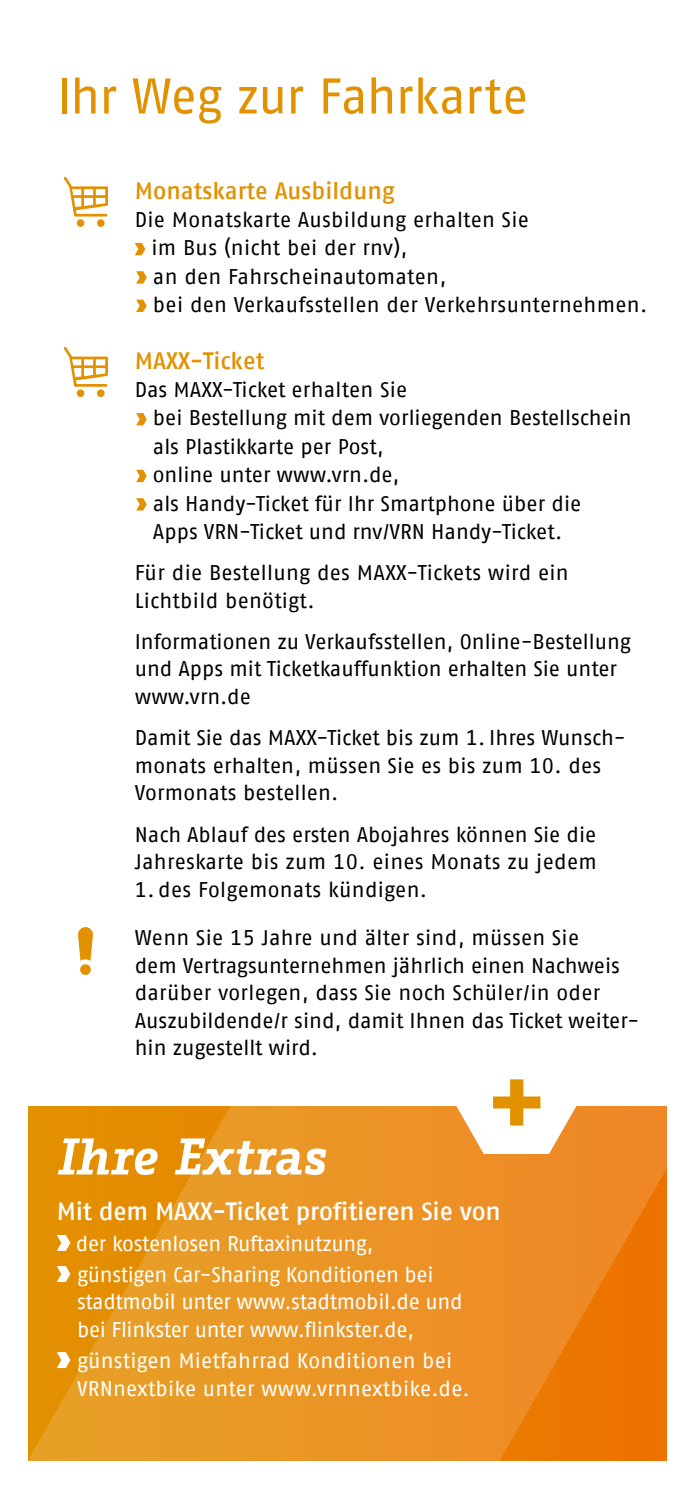
<style>
.page{position:relative;width:695px;height:1489px;background:#fff}
.page>*{position:absolute;margin:0;border:0;box-sizing:border-box;transform-origin:0 0}
.t1{font:50px "Fago No Tf";letter-spacing:-.02em;color:#e29100}
.t2{font:italic 700 50px "Fago Office Serif";letter-spacing:.005em;color:#fff}
.t3{font:500 25px "Fago No Tf";letter-spacing:-.01em;color:#fff}
.t4{font:500 23.75px "Fago No Tf";color:#e29100}
.t5{font:21.25px/27.5px "Fago No Tf";color:#000}
.t6{font:21.25px/31px "Fago No Tf";letter-spacing:-.015em;color:#fff}
.t7{font:21.25px/27.5px "Fago No Tf";letter-spacing:.01em;color:#fff}
</style>
<div class="page">
<svg style="left:28px;top:1106px;width:638px;height:354px;background:#e98f1b"></svg>
<svg style="left:451px;top:1079px;width:130px;height:74px"></svg>
<svg style="left:57px;top:1234px;width:13px;height:16px"></svg>
<svg style="left:57px;top:1265px;width:13px;height:16px"></svg>
<svg style="left:57px;top:1351px;width:13px;height:16px"></svg>
<svg style="left:135px;top:243px;width:10px;height:12px"></svg>
<svg style="left:136px;top:271px;width:11px;height:12px"></svg>
<svg style="left:136px;top:299px;width:11px;height:13px"></svg>
<svg style="left:136px;top:413px;width:11px;height:12px"></svg>
<svg style="left:136px;top:470px;width:11px;height:12px"></svg>
<svg style="left:136px;top:498px;width:11px;height:12px"></svg>
<svg style="left:64px;top:177px;width:44px;height:50px"></svg>
<svg style="left:64px;top:347px;width:44px;height:50px"></svg>
<svg style="left:78px;top:927px;width:15px;height:47px"></svg>
<h1 class="t1" style="left:57px;top:68px;width:473px">Ihr Weg zur Fahrkarte</h1>
<p class="t4" style="left:135px;top:176px;width:261px">Monatskarte Ausbildung</p>
<p class="t5" style="left:151px;top:205px;width:497px;line-height:28.2px;text-indent:-17px">Die Monatskarte Ausbildung erhalten Sie<br>im Bus (nicht bei der rnv),<br>an den Fahrscheinautomaten,<br>bei den Verkaufsstellen der Verkehrsunternehmen.</p>
<p class="t4" style="left:135px;top:347px;width:131px">MAXX-Ticket</p>
<p class="t5" style="left:153px;top:375px;width:480px;line-height:28.2px;text-indent:-18px">Das MAXX-Ticket erhalten Sie<br>bei Bestellung mit dem vorliegenden Bestellschein als Plastikkarte per Post,<br>online unter www.vrn.de,<br>als Handy-Ticket für Ihr Smartphone über die<br>Apps VRN-Ticket und rnv/VRN Handy-Ticket.</p>
<p class="t5" style="left:135px;top:558px;width:435px">Für die Bestellung des MAXX-Tickets wird ein<br>Lichtbild benötigt.</p>
<p class="t5" style="left:135px;top:627px;width:497px">Informationen zu Verkaufsstellen, Online-Bestellung und Apps mit Ticketkauffunktion erhalten Sie unter www.vrn.de</p>
<p class="t5" style="left:135px;top:723px;width:488px">Damit Sie das MAXX-Ticket bis zum 1. Ihres Wunsch&shy;monats erhalten, müssen Sie es bis zum 10. des<br>Vormonats bestellen.</p>
<p class="t5" style="left:135px;top:820px;width:463px">Nach Ablauf des ersten Abojahres können Sie die<br>Jahreskarte bis zum 10. eines Monats zu jedem</p>
<p class="t5" style="left:135px;top:875px;width:294px">1. des Folgemonats kündigen.</p>
<p class="t5" style="left:135px;top:923px;width:506px">Wenn Sie 15 Jahre und älter sind, müssen Sie<br>dem Vertragsunternehmen jährlich einen Nachweis darüber vorlegen, dass Sie noch Schüler/in oder Auszubildende/r sind, damit Ihnen das Ticket weiter&shy;hin zugestellt wird.</p>
<h1 class="t2" style="left:57px;top:1127px;width:270px">Ihre Extras</h1>
<p class="t3" style="left:57px;top:1196px;width:445px">Mit dem MAXX-Ticket profitieren Sie von</p>
<p class="t6" style="left:76px;top:1227px;width:359px">der kostenlosen Ruftaxinutzung, günstigen Car-Sharing Konditionen bei</p>
<p class="t6" style="left:77px;top:1287px;width:387px;line-height:27.5px">stadtmobil unter www.stadtmobil.de und bei Flinkster unter www.flinkster.de,</p>
<p class="t7" style="left:77px;top:1346px;width:394px">günstigen Mietfahrrad Konditionen bei<br>VRNnextbike unter www.vrnnextbike.de.</p>
</div>
